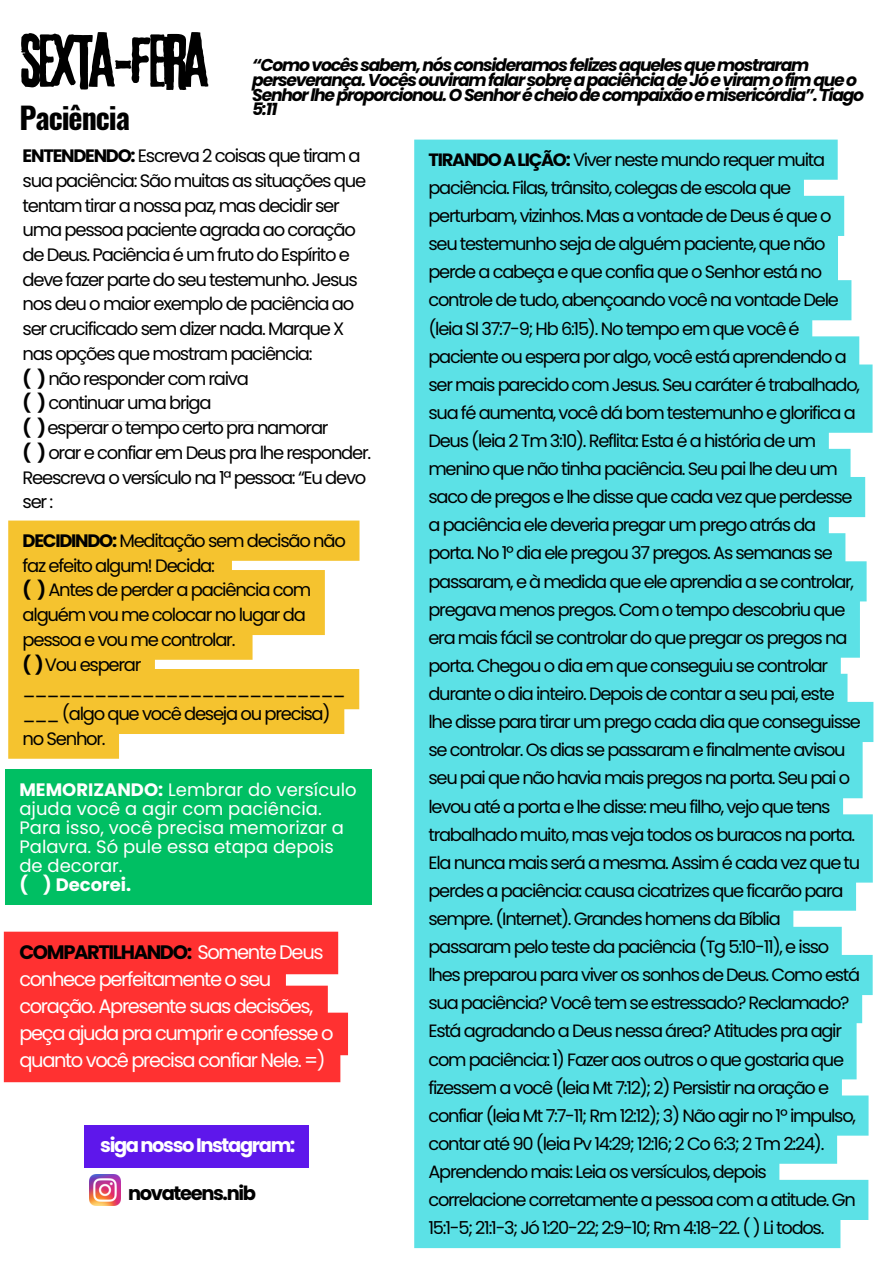
<style>
.page{position:relative;width:893px;height:1264px;background:#fff}
.page>*{position:absolute;margin:0;border:0;box-sizing:border-box;transform-origin:0 0}
.t1{font:69px "Lava Pro Rough";letter-spacing:-.07em;color:#000}
.t2{font:700 30px "Oswald";letter-spacing:-.035em;color:#000}
.t3{font:19.5px/27px "Poppins";letter-spacing:-.07em;color:#fff}
.t4{font:700 19.5px "Poppins";letter-spacing:-.07em;color:#fff}
.t5{font:700 19.5px "Poppins";letter-spacing:-.07em;color:#000}
.t6{font:18px/24.8px "Poppins";letter-spacing:-.07em;color:#000}
.t7{font:18px/19px "Poppins";color:#fff}
.t8{font:700 18px "Poppins";color:#fff}
.t9{font:17.85px/28px "Poppins";letter-spacing:-.07em;color:#000}
.t10{font:italic 700 17.25px/14.5px "Poppins";letter-spacing:-.07em;color:#000}
.s1{font-weight:700}
.s2{font-weight:700;color:#000}
</style>
<div class="page">
<hr style="left:72px;top:421px;width:185px;height:1px;background:#000">
<img style="left:89px;top:1174px;width:32px;height:31px">
<div style="left:414px;top:140px;width:459px;height:1107px;background:#5ce1e6"></div>
<div style="left:5px;top:769px;width:366px;height:136px;background:#00bf63"></div>
<svg style="left:8px;top:520px;width:351px;height:238px;fill:#f5c32f"></svg>
<div style="left:4px;top:931px;width:344px;height:151px;background:#ff3131"></div>
<div style="left:85px;top:1125px;width:224px;height:42px;background:#5e17eb"></div>
<h1 class="t1" style="left:19px;top:23px;width:192px">SEXTA-FEIRA</h1>
<p class="t10" style="left:252px;top:58px;width:613px">“Como vocês sabem, nós consideramos felizes aqueles que mostraram perseverança. Vocês ouviram falar sobre a paciência de Jó e viram o fim que o Senhor lhe proporcionou. O Senhor é cheio de compaixão e misericórdia”. Tiago 5:11</p>
<p class="t6" style="left:23px;top:143px;width:350px"><span class="s1">ENTENDENDO:</span> Escreva 2 coisas que tiram a sua paciência: São muitas as situações que tentam tirar a nossa paz, mas decidir ser uma pessoa paciente agrada ao coração de Deus. Paciência é um fruto do Espírito e deve fazer parte do seu testemunho. Jesus nos deu o maior exemplo de paciência ao ser crucificado sem dizer nada. Marque X nas opções que mostram paciência:<br><span class="s1">( )</span> não responder com raiva<br><span class="s1">( )</span> continuar uma briga<br><span class="s1">( )</span>esperar o tempo certo pra namorar<br><span class="s1">( )</span> orar e confiar em Deus pra lhe responder.<br>Reescreva o versículo na 1ª pessoa: “Eu devo ser :</p>
<p class="t9" style="left:428px;top:145px;width:434px"><span class="s1">TIRANDOALIÇÃO:</span> Viver neste mundo requer muita paciência. Filas, trânsito, colegas de escola que perturbam, vizinhos. Mas a vontade de Deus é que o seu testemunho seja de alguém paciente, que não perde a cabeça e que confia que o Senhor está no controle de tudo, abençoando você na vontade Dele (leia Sl 37:7-9; Hb 6:15). No tempo em que você é paciente ou espera por algo, você está aprendendo a ser mais parecido com Jesus. Seu caráter é trabalhado, sua fé aumenta, você dá bom testemunho e glorifica a Deus (leia 2 Tm 3:10). Reflita: Esta é a história de um menino que não tinha paciência. Seu pai lhe deu um saco de pregos e lhe disse que cada vez que perdesse a paciência ele deveria pregar um prego atrás da porta. No 1º dia ele pregou 37 pregos. As semanas se passaram, e à medida que ele aprendia a se controlar, pregava menos pregos. Com o tempo descobriu que era mais fácil se controlar do que pregar os pregos na porta. Chegou o dia em que conseguiu se controlar durante o dia inteiro. Depois de contar a seu pai, este lhe disse para tirar um prego cada dia que conseguisse se controlar. Os dias se passaram e finalmente avisou seu pai que não havia mais pregos na porta. Seu pai o levou até a porta e lhe disse: meu filho, vejo que tens trabalhado muito, mas veja todos os buracos na porta.<br>Ela nunca mais será a mesma. Assim é cada vez que tu perdes a paciência: causa cicatrizes que ficarão para sempre. (Internet). Grandes homens da Bíblia passaram pelo teste da paciência (Tg 5:10-11), e isso lhes preparou para viver os sonhos de Deus. Como está sua paciência? Você tem se estressado? Reclamado?<br>Está agradando a Deus nessa área? Atitudes pra agir com paciência: 1) Fazer aos outros o que gostaria que fizessem a você (leia Mt 7:12); 2) Persistir na oração e confiar (leia Mt 7:7-11; Rm 12:12); 3) Não agir no 1º impulso, contar até 90 (leia Pv 14:29; 12:16; 2 Co 6:3; 2 Tm 2:24).<br>Aprendendo mais: Leia os versículos, depois correlacione corretamente a pessoa com a atitude. Gn 15:1-5; 21:1-3; Jó 1:20-22; 2:9-10; Rm 4:18-22. ( ) Li todos.</p>
<h2 class="t2" style="left:19px;top:94px;width:112px">Paciência</h2>
<p class="t6" style="left:23px;top:528px;width:325px"><span class="s1">DECIDINDO:</span> Meditação sem decisão não faz efeito algum! Decida:<br><span class="s1">( )</span> Antes de perder a paciência com alguém vou me colocar no lugar da pessoa e vou me controlar.<br><span class="s1">( )</span>Vou esperar ___________________________ ___ (algo que você deseja ou precisa) no Senhor.</p>
<p class="t7" style="left:19px;top:779px;width:339px"><span class="s1">MEMORIZANDO:</span> Lembrar do versículo ajuda você a agir com paciência.<br>Para isso, você precisa memorizar a<br>Palavra. Só pule essa etapa depois de decorar.</p>
<p class="t8" style="left:19px;top:872px;width:113px">( ) Decorei.</p>
<p class="t3" style="left:19px;top:938px;width:315px"><span class="s2">COMPARTILHANDO:</span> Somente Deus conhece perfeitamente o seu coração. Apresente suas decisões, peça ajuda pra cumprir e confesse o quanto você precisa confiar Nele. =)</p>
<p class="t4" style="left:100px;top:1131px;width:197px">siganossoInstagram:</p>
<p class="t5" style="left:128px;top:1179px;width:129px">novateens.nib</p>
</div>
